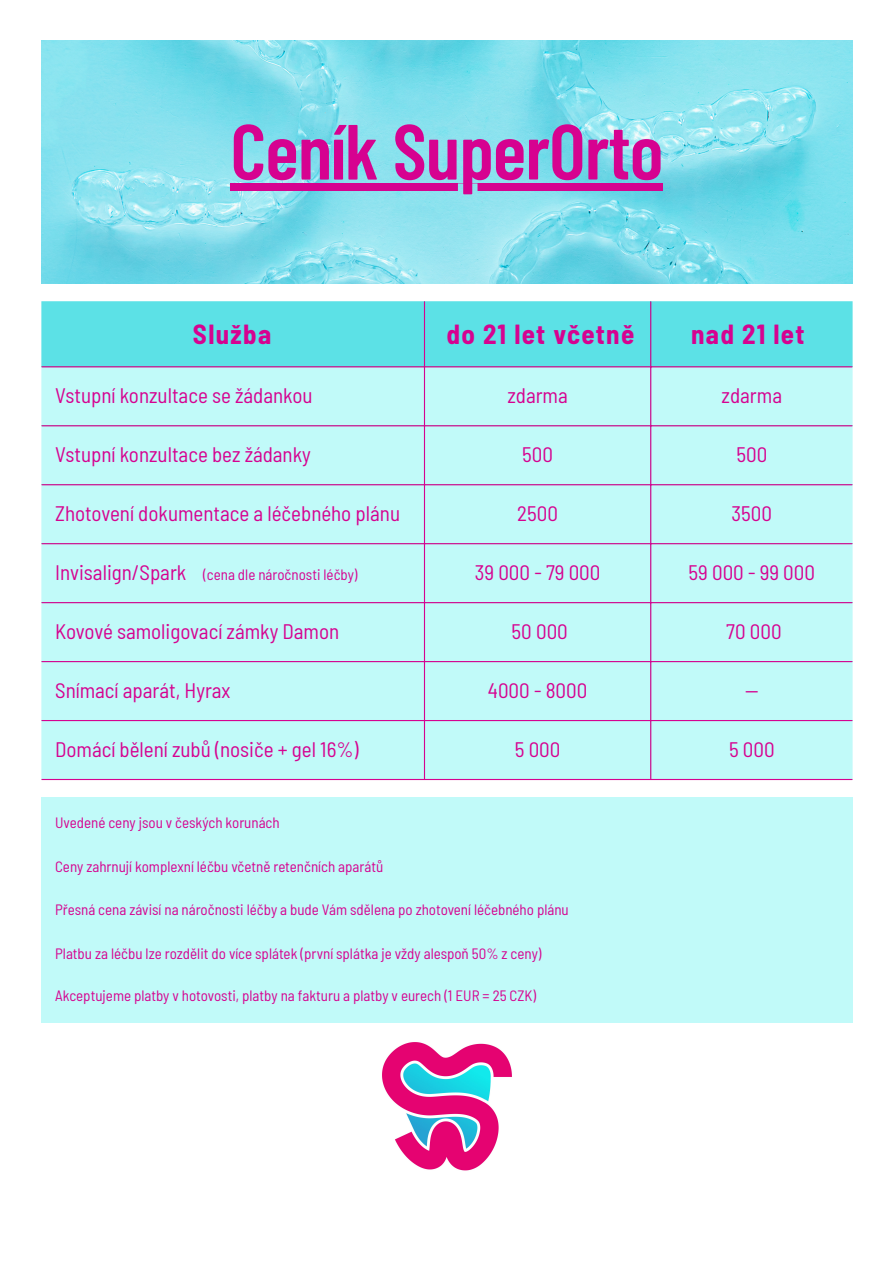
<style>
.page{position:relative;width:894px;height:1263px;background:#fff}
.page>*{position:absolute;margin:0;border:0;box-sizing:border-box;transform-origin:0 0}
.t1{font:600 78px "Barlow Condensed";letter-spacing:-.01em;color:#d60290}
.t2{font:700 semi-condensed 27px "Barlow";letter-spacing:.05em;color:#d60290}
.t3{font:semi-condensed 21px "Barlow";color:#d60290}
.t4{font:semi-condensed 15px "Barlow";color:#d60290}
.s1{font-size:21px}
</style>
<div class="page">
<img style="left:42px;top:40px;width:810px;height:244px">
<div style="left:230px;top:184px;width:432px;height:7px;background:#d60290"></div>
<div style="left:42px;top:302px;width:810px;height:64px;background:#5ce1e6"></div>
<div style="left:42px;top:367px;width:810px;height:412px;background:#c1faf9"></div>
<hr style="left:424px;top:302px;width:1px;height:477px;background:#d60290">
<hr style="left:650px;top:302px;width:1px;height:477px;background:#d60290">
<hr style="left:42px;top:366px;width:810px;height:1px;background:#d60290">
<hr style="left:42px;top:425px;width:810px;height:1px;background:#d60290">
<hr style="left:42px;top:484px;width:810px;height:1px;background:#d60290">
<hr style="left:42px;top:543px;width:810px;height:1px;background:#d60290">
<hr style="left:42px;top:602px;width:810px;height:1px;background:#d60290">
<hr style="left:42px;top:661px;width:810px;height:1px;background:#d60290">
<hr style="left:42px;top:720px;width:810px;height:1px;background:#d60290">
<hr style="left:42px;top:779px;width:810px;height:1px;background:#d60290">
<div style="left:42px;top:798px;width:810px;height:225px;background:#c1faf9"></div>
<img style="left:382px;top:1042px;width:130px;height:129px">
<p class="t1" style="left:230px;top:102px;width:434px">Ceník SuperOrto</p>
<p class="t2" style="left:193px;top:317px;width:80px">Služba</p>
<p class="t2" style="left:446px;top:317px;width:189px">do 21 let včetně</p>
<p class="t2" style="left:691px;top:317px;width:115px">nad 21 let</p>
<p class="t3" style="left:55px;top:382px;width:259px">Vstupní konzultace se žádankou</p>
<p class="t3" style="left:507px;top:382px;width:62px">zdarma</p>
<p class="t3" style="left:721px;top:382px;width:62px">zdarma</p>
<p class="t3" style="left:55px;top:441px;width:257px">Vstupní konzultace bez žádanky</p>
<p class="t3" style="left:522px;top:441px;width:32px">500</p>
<p class="t3" style="left:736px;top:441px;width:32px">500</p>
<p class="t3" style="left:55px;top:500px;width:346px">Zhotovení dokumentace a léčebného plánu</p>
<p class="t3" style="left:517px;top:500px;width:42px">2500</p>
<p class="t3" style="left:731px;top:500px;width:42px">3500</p>
<h1 class="t4" style="left:55px;top:565px;width:304px"><span class="s1">Invisalign/Spark</span> (cena dle náročnosti léčby)</h1>
<p class="t3" style="left:474px;top:559px;width:127px">39 000 - 79 000</p>
<p class="t3" style="left:688px;top:559px;width:128px">59 000 - 99 000</p>
<p class="t3" style="left:55px;top:618px;width:285px">Kovové samoligovací zámky Damon</p>
<p class="t3" style="left:511px;top:618px;width:58px">50 000</p>
<p class="t3" style="left:726px;top:618px;width:57px">70 000</p>
<p class="t3" style="left:55px;top:677px;width:177px">Snímací aparát, Hyrax</p>
<p class="t3" style="left:488px;top:677px;width:101px">4000 - 8000</p>
<p class="t3" style="left:745px;top:677px;width:7px">--</p>
<p class="t3" style="left:55px;top:736px;width:305px">Domácí bělení zubů (nosiče + gel 16%)</p>
<p class="t3" style="left:514px;top:736px;width:47px">5 000</p>
<p class="t3" style="left:728px;top:736px;width:47px">5 000</p>
<p class="t4" style="left:55px;top:813px;width:226px">Uvedené ceny jsou v českých korunách</p>
<p class="t4" style="left:55px;top:857px;width:329px">Ceny zahrnují komplexní léčbu včetně retenčních aparátů</p>
<p class="t4" style="left:55px;top:900px;width:515px">Přesná cena závisí na náročnosti léčby a bude Vám sdělena po zhotovení léčebného plánu</p>
<p class="t4" style="left:55px;top:944px;width:487px">Platbu za léčbu lze rozdělit do více splátek (první splátka je vždy alespoň 50% z ceny)</p>
<p class="t4" style="left:55px;top:986px;width:482px">Akceptujeme platby v hotovosti, platby na fakturu a platby v eurech (1 EUR = 25 CZK)</p>
</div>
